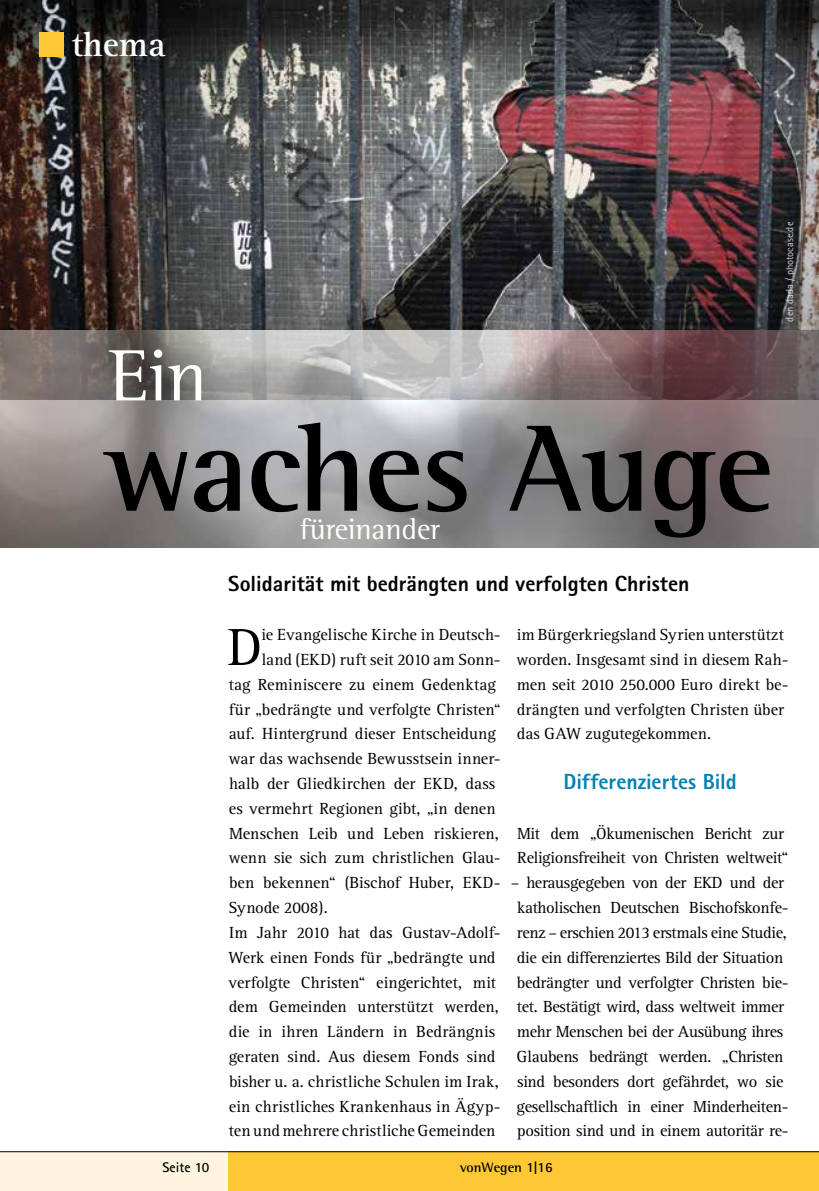
<style>
.page{position:relative;width:819px;height:1191px;background:#fff}
.page>*{position:absolute;margin:0;border:0;box-sizing:border-box;transform-origin:0 0}
.t1{font:700 126px "Rotis Semi Serif";letter-spacing:-.015em;color:#000}
.t2{font:74.38px "Rotis Semi Serif";color:#fff}
.t3{font:53.9px "Rotis Serif";color:#000}
.t4{font:700 35px "Rotis Serif";color:#fff}
.t5{font:30.1px "Rotis Semi Serif";color:#fff}
.t6{font:800 21.88px "Rotis Sans Serif";color:#000}
.t7{font:800 21.88px "Rotis Sans Serif";letter-spacing:-.005em;color:#0080b4}
.t8{font:16.62px/24.8px "Rotis Serif";letter-spacing:-.015em;color:#000}
.t9{font:16.62px/24.8px "Rotis Serif";letter-spacing:.005em;color:#000}
.t10{font:16.62px "Rotis Serif";letter-spacing:.01em;color:#000}
.t11{font:700 14px "Rotis Semi Serif";color:#000}
.t12{font:700 14px "Rotis Sans Serif";color:#000}
.t13{font:10.5px "Rotis Sans Serif";color:#fff}
.s1{font-family:"Rotis Sans Serif"}
</style>
<div class="page">
<img style="left:0;top:0;width:819px;height:330px">
<div style="left:0;top:1151px;width:819px;height:40px;background:#fff4dd"></div>
<div style="left:228px;top:1151px;width:591px;height:40px;background:#fdc833"></div>
<hr style="left:0;top:1151px;width:819px;height:1px;background:#000">
<img style="left:0;top:330px;width:819px;height:217px">
<div style="left:40px;top:32px;width:24px;height:24px;background:#fdc833"></div>
<h3 class="t4" style="left:71px;top:24px;width:96px">thema</h3>
<h2 class="t2" style="left:109px;top:332px;width:99px">Ein</h2>
<h1 class="t1" style="left:103px;top:393px;width:671px">waches Auge</h1>
<h3 class="t5" style="left:299px;top:511px;width:142px">füreinander</h3>
<h3 class="t6" style="left:228px;top:569px;width:462px">Solidarität mit bedrängten und verfolgten Christen</h3>
<p class="t13" style="left:783px;top:321px;width:101px;rotate:-90deg">den dada / photocase.de</p>
<h3 class="t3" style="left:227px;top:616px;width:36px">D</h3>
<p class="t9" style="left:261px;top:622px;width:240px">ie Evangelische Kirche in Deutsch-</p>
<p class="t8" style="left:262px;top:647px;width:240px">land (EKD) ruft seit 2010 am Sonn-</p>
<p class="t9" style="left:229px;top:672px;width:268px">tag Reminiscere zu einem Gedenktag</p>
<p class="t9" style="left:229px;top:697px;width:273px">für „bedrängte und verfolgte Christen“</p>
<p class="t9" style="left:229px;top:722px;width:268px">auf. Hintergrund dieser Entscheidung</p>
<p class="t9" style="left:229px;top:746px;width:273px">war das wachsende Bewusstsein inner-</p>
<p class="t9" style="left:229px;top:771px;width:268px">halb der Gliedkirchen der EKD, dass</p>
<p class="t9" style="left:229px;top:796px;width:268px">es vermehrt Regionen gibt, „in denen</p>
<p class="t9" style="left:229px;top:821px;width:271px">Menschen Leib und Leben riskieren,</p>
<p class="t9" style="left:229px;top:846px;width:273px">wenn sie sich zum christlichen Glau-</p>
<p class="t8" style="left:229px;top:871px;width:273px">ben bekennen“ (Bischof Huber, EKD-</p>
<p class="t8" style="left:228px;top:895px;width:101px">Synode 2008).</p>
<p class="t8" style="left:229px;top:920px;width:273px">Im Jahr 2010 hat das Gustav-Adolf-</p>
<p class="t9" style="left:228px;top:945px;width:268px">Werk einen Fonds für „bedrängte und</p>
<p class="t8" style="left:228px;top:970px;width:269px">verfolgte Christen“ eingerichtet, mit</p>
<p class="t9" style="left:229px;top:995px;width:271px">dem Gemeinden unterstützt werden,</p>
<p class="t10" style="left:229px;top:1022px;width:268px">die in ihren Ländern in Bedrängnis</p>
<p class="t8" style="left:229px;top:1044px;width:268px">geraten sind. Aus diesem Fonds sind</p>
<p class="t10" style="left:229px;top:1071px;width:271px">bisher u. a. christliche Schulen im Irak,</p>
<p class="t10" style="left:229px;top:1096px;width:273px">ein christliches Krankenhaus in Ägyp-</p>
<p class="t9" style="left:229px;top:1119px;width:268px">ten und mehrere christliche Gemeinden</p>
<p class="t9" style="left:516px;top:623px;width:273px">im Bürgerkriegsland Syrien unterstützt worden. Insgesamt sind in diesem Rah&shy;men seit 2010 250.000 Euro direkt be&shy;drängten und verfolgten Christen über das GAW zugutegekommen.</p>
<h3 class="t7" style="left:563px;top:767px;width:175px">Differenziertes Bild</h3>
<p class="t8" style="left:517px;top:821px;width:273px">Mit dem „Ökumenischen Bericht zur<br>Religionsfreiheit von Christen weltweit“</p>
<p class="t8" style="left:510px;top:871px;width:279px;text-align:center">– herausgegeben von der EKD und der katholischen Deutschen Bischofskonfe&shy;renz – erschien 2013 erstmals eine Studie, die ein differenziertes Bild der Situation bedrängter und verfolgter Christen bie&shy;tet. Bestätigt wird, dass weltweit immer mehr Menschen bei der Ausübung ihres Glaubens bedrängt werden. „Christen sind besonders dort gefährdet, wo sie gesellschaftlich in einer Minderheiten&shy;position sind und in einem autoritär re-</p>
<p class="t12" style="left:163px;top:1158px;width:48px">Seite 10</p>
<p class="t11" style="left:459px;top:1159px;width:94px">vonWegen <span class="s1">1|16</span></p>
</div>
